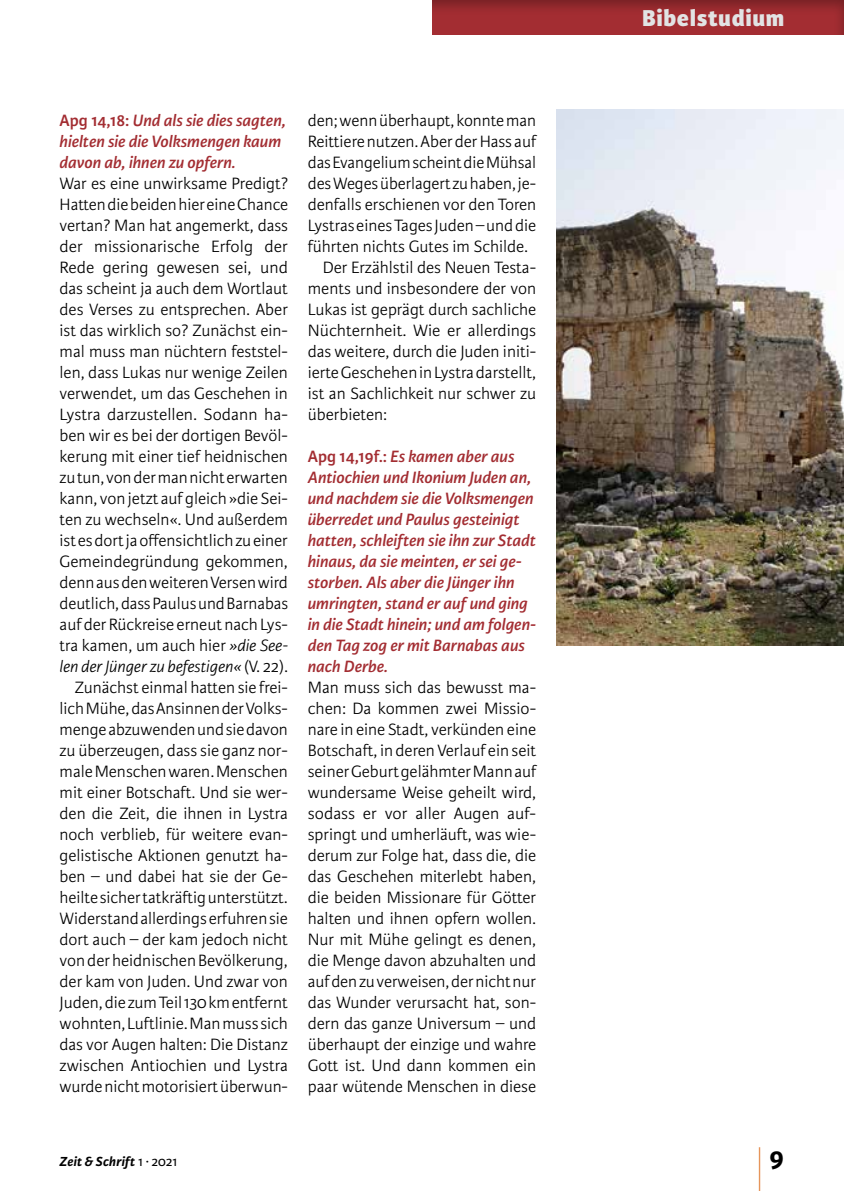
<style>
.page{position:relative;width:844px;height:1191px;background:#fff}
.page>*{position:absolute;margin:0;border:0;box-sizing:border-box;transform-origin:0 0}
.t1{font:300 59.5px "Karmina Sans Basic";color:#df7427;scale:.29 1}
.t2{font:700 28px "Karmina Sans Basic";color:#000}
.t3{font:800 24.5px "Karmina Sans Basic";letter-spacing:.03em;color:#e2e3e4}
.t4{font:300 17.5px/21px "Karmina Sans Basic";color:#000;text-align:right}
.t5{font:italic 600 17.5px/21px "Karmina Sans Basic";color:#a32d32}
.t6{font:italic 700 14px "Karmina Sans Basic";letter-spacing:.015em;color:#000}
.s1{font-style:normal}
.s2{font-style:italic}
.s3{font-weight:400;font-style:normal}
</style>
<div class="page">
<div style="left:430px;top:0;width:413px;height:35px;background:#000;opacity:.3"></div>
<img style="left:556px;top:109px;width:287px;height:536px">
<p class="t5" style="left:60px;top:110px;width:228px"><span class="s1">Apg 14,18:</span> Und als sie dies sagten, hielten sie die Volksmengen kaum davon ab, ihnen zu opfern.</p>
<p class="t4" style="left:60px;top:173px;width:230px">War es eine unwirksame Predigt?<br>Hatten die beiden hier eine Chance vertan? Man hat angemerkt, dass der missionarische Erfolg der<br>Rede gering gewesen sei, und das scheint ja auch dem Wortlaut des Verses zu entsprechen. Aber ist das wirklich so? Zunächst ein&shy;mal muss man nüchtern feststel&shy;len, dass Lukas nur wenige Zeilen verwendet, um das Geschehen in<br>Lystra darzustellen. Sodann ha&shy;ben wir es bei der dortigen Bevöl&shy;kerung mit einer tief heidnischen zu tun, von der man nicht erwarten kann, von jetzt auf gleich »die Sei&shy;ten zu wechseln«. Und außerdem ist es dort ja offensichtlich zu einer<br>Gemeindegründung gekommen, denn aus den weiteren Versen wird deutlich, dass Paulus und Barnabas auf der Rückreise erneut nach Lys&shy;tra kamen, um auch hier <span class="s2">»die See&shy;len der Jünger zu befestigen«</span> (V. 22).<br>Zunächst einmal hatten sie frei&shy;lich Mühe, das Ansinnen der Volks&shy;menge abzuwenden und sie davon zu überzeugen, dass sie ganz nor&shy;male Menschen waren. Menschen mit einer Botschaft. Und sie wer&shy;den die Zeit, die ihnen in Lystra noch verblieb, für weitere evan&shy;gelistische Aktionen genutzt ha&shy;ben – und dabei hat sie der Ge&shy;heilte sicher tatkräftig unterstützt.<br>Widerstand allerdings erfuhren sie dort auch – der kam jedoch nicht von der heidnischen Bevölkerung, der kam von Juden. Und zwar von<br>Juden, die zum Teil 130 km entfernt wohnten, Luftlinie. Man muss sich das vor Augen halten: Die Distanz zwischen Antiochien und Lystra wurde nicht motorisiert überwun-</p>
<p class="t4" style="left:308px;top:110px;width:230px">den; wenn überhaupt, konnte man</p>
<p class="t4" style="left:308px;top:131px;width:230px">Reittiere nutzen. Aber der Hass auf</p>
<p class="t4" style="left:308px;top:152px;width:230px">das Evangelium scheint die Mühsal</p>
<p class="t4" style="left:308px;top:173px;width:230px">des Weges überlagert zu haben, je-</p>
<p class="t4" style="left:308px;top:194px;width:230px">denfalls erschienen vor den Toren</p>
<p class="t4" style="left:308px;top:215px;width:230px">Lystras eines Tages Juden – und die</p>
<p class="t4" style="left:308px;top:236px;width:222px">führten nichts Gutes im Schilde.</p>
<p class="t4" style="left:322px;top:257px;width:215px">Der Erzählstil des Neuen Testa-</p>
<p class="t4" style="left:308px;top:278px;width:230px">ments und insbesondere der von</p>
<p class="t4" style="left:308px;top:299px;width:230px">Lukas ist geprägt durch sachliche</p>
<p class="t4" style="left:308px;top:320px;width:230px">Nüchternheit. Wie er allerdings</p>
<p class="t4" style="left:308px;top:341px;width:230px">das weitere, durch die Juden initi-</p>
<p class="t4" style="left:308px;top:362px;width:230px">ierte Geschehen in Lystra darstellt,</p>
<p class="t4" style="left:308px;top:383px;width:230px">ist an Sachlichkeit nur schwer zu</p>
<p class="t4" style="left:308px;top:404px;width:81px">überbieten:</p>
<p class="t5" style="left:308px;top:446px;width:230px"><span class="s1">Apg 14,19f.:</span> Es kamen aber aus<br>Antiochien und Ikonium Juden an, und nachdem sie die Volksmengen überredet und Paulus gesteinigt hatten, schleiften sie ihn zur Stadt hinaus, da sie meinten, er sei ge&shy;storben. Als aber die Jünger ihn umringten, stand er auf und ging in die Stadt hinein; und am folgen&shy;den Tag zog er mit Barnabas aus nach Derbe.</p>
<p class="t4" style="left:308px;top:677px;width:230px;text-align:justify">Man muss sich das bewusst ma&shy;chen: Da kommen zwei Missio&shy;nare in eine Stadt, verkünden eine Botschaft, in deren Verlauf ein seit seiner Geburt gelähmter Mann auf wundersame Weise geheilt wird, sodass er vor aller Augen auf&shy;springt und umherläuft, was wie&shy;derum zur Folge hat, dass die, die das Geschehen miterlebt haben, die beiden Missionare für Götter halten und ihnen opfern wollen.<br>Nur mit Mühe gelingt es denen, die Menge davon abzuhalten und auf den zu verweisen, der nicht nur das Wunder verursacht hat, son&shy;dern das ganze Universum – und überhaupt der einzige und wahre Gott ist. Und dann kommen ein paar wütende Menschen in diese</p>
<h3 class="t3" style="left:642px;top:4px;width:144px">Bibelstudium</h3>
<h1 class="t1" style="left:757px;top:1140px;width:17px">|</h1>
<p class="t6" style="left:60px;top:1153px;width:119px">Zeit &amp; Schrift <span class="s3">1 ∙ 2021</span></p>
<h2 class="t2" style="left:769px;top:1141px;width:17px">9</h2>
</div>
